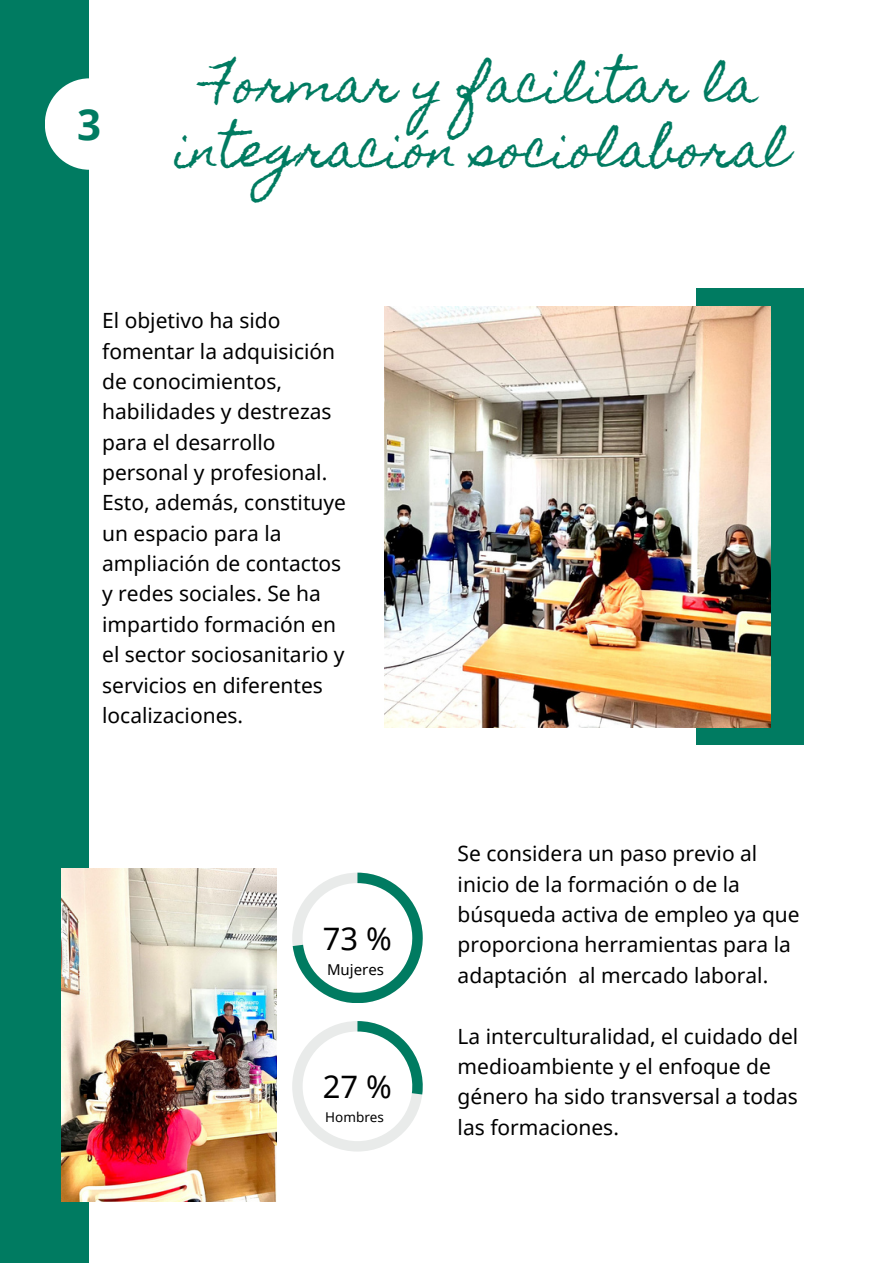
<style>
.page{position:relative;width:893px;height:1264px;background:#fff}
.page>*{position:absolute;margin:0;border:0;box-sizing:border-box;transform-origin:0 0}
.t1{font:46.5px/64.1px "Homemade Apple";color:#007b61;text-align:center}
.t2{font:700 42px "Noto Sans";color:#007b61}
.t3{font:30.9px "Noto Sans";color:#000}
.t4{font:21px/30.3px "Noto Sans";color:#000}
.t5{font:15px "Noto Sans";color:#000}
.t6{font:13.5px "Noto Sans";color:#000}
</style>
<div class="page">
<div style="left:0;top:0;width:89px;height:1262px;background:#007b61"></div>
<div style="left:695px;top:288px;width:108px;height:456px;background:#007b61"></div>
<svg style="left:292px;top:872px;width:130px;height:131px"></svg>
<svg style="left:292px;top:1021px;width:130px;height:130px"></svg>
<img style="left:384px;top:307px;width:387px;height:420px">
<img style="left:62px;top:868px;width:215px;height:333px">
<div style="left:45px;top:78px;width:89px;height:92px;background:#fff;border-radius:50%"></div>
<p class="t2" style="left:77px;top:95px;width:25px">3</p>
<p class="t1" style="left:175px;top:53px;width:615px">Formar y facilitar la integración sociolaboral</p>
<p class="t4" style="left:102px;top:305px;width:245px">El objetivo ha sido fomentar la adquisición de conocimientos, habilidades y destrezas para el desarrollo personal y profesional.<br>Esto, además, constituye un espacio para la ampliación de contactos y redes sociales. Se ha impartido formación en el sector sociosanitario y servicios en diferentes localizaciones.</p>
<p class="t3" style="left:323px;top:916px;width:71px">73 %</p>
<p class="t5" style="left:327px;top:959px;width:58px">Mujeres</p>
<p class="t3" style="left:323px;top:1065px;width:71px">27 %</p>
<p class="t6" style="left:325px;top:1107px;width:60px">Hombres</p>
<p class="t4" style="left:457px;top:838px;width:343px">Se considera un paso previo al inicio de la formación o de la búsqueda activa de empleo ya que proporciona herramientas para la adaptación al mercado laboral.</p>
<p class="t4" style="left:457px;top:1020px;width:342px">La interculturalidad, el cuidado del medioambiente y el enfoque de género ha sido transversal a todas las formaciones.</p>
</div>
